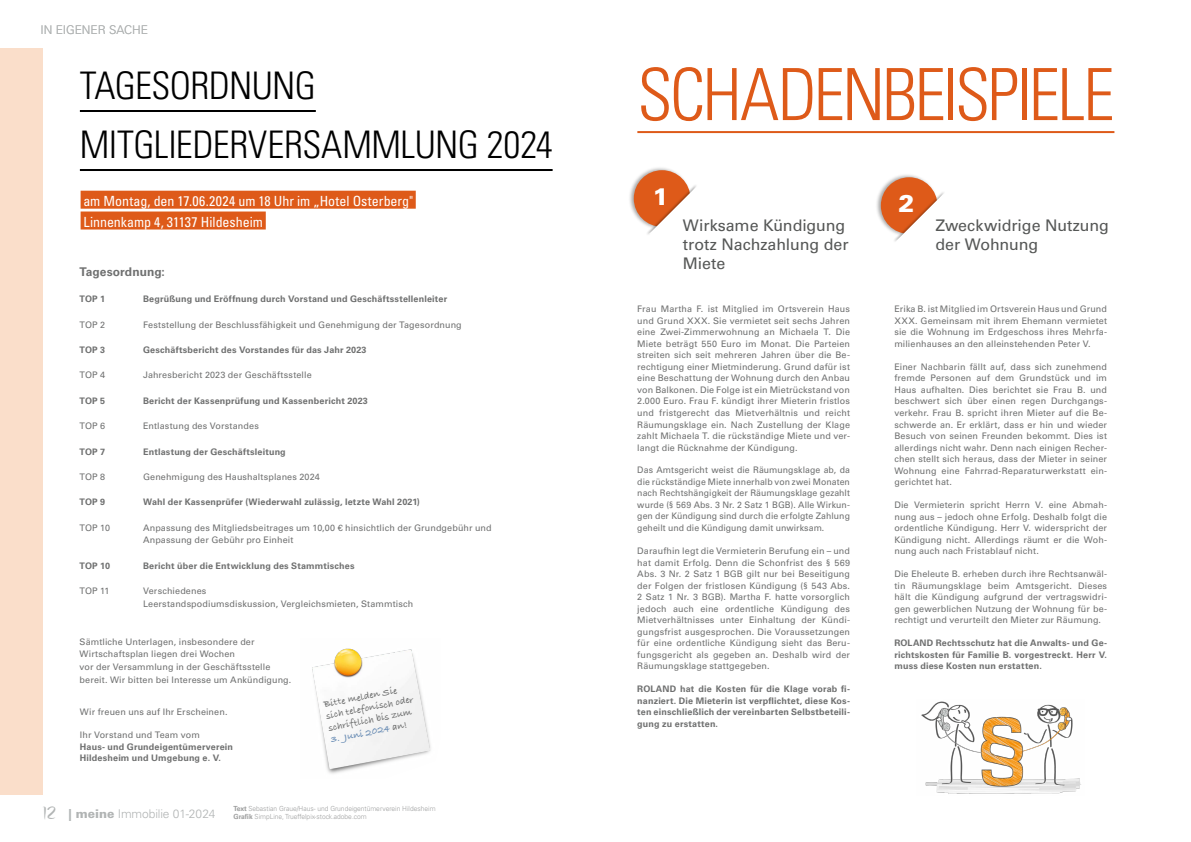
<style>
.page{position:relative;width:1191px;height:842px;background:#fff}
.page>*{position:absolute;margin:0;border:0;box-sizing:border-box;transform-origin:0 0}
.t1{font:300 condensed 72px "Univers LT Std";letter-spacing:-.04em;color:#de5a19}
.t2{font:300 condensed 38px/59px "Univers LT Std";letter-spacing:-.015em;color:#000}
.t3{font:900 24px "Univers LT Std";color:#fff}
.t4{font:16px/19px "Univers LT Std";letter-spacing:-.005em;color:#555756}
.t5{font:condensed 14px/20.8px "Univers LT Std";color:#fff}
.t6{font:300 12px "Univers LT Std";letter-spacing:-.005em;color:#b1b4b4}
.t7{font:700 12px "Univers LT Std";color:#6f7070}
.t8{font:700 10px/12px "Bradley Hand ITCTT";color:#6f7070}
.t9{font:700 10px "Bradley Hand ITCTT";color:#6287b1}
.t10{font:9px/11.5px "Univers LT Std";letter-spacing:.01em;color:#6f7070;text-align:justify}
.t11{font:700 9px/11.5px "Univers LT Std";letter-spacing:.02em;color:#6f7070;text-align:justify}
.t12{font:300 7px/8.4px "Univers LT Std";color:#9d9e9e;scale:.95 1}
.s1{color:#6f7070}
.s2{font-family:"Bette ITC Std";font-weight:400;font-size:20px}
.s3{font-weight:900}
.s4{font-weight:700}
</style>
<div class="page">
<div style="left:0;top:48px;width:43px;height:746px;background:#fadeca"></div>
<img style="left:312px;top:648px;width:119px;height:126px">
<hr style="left:80px;top:110px;width:236px;height:2px;background:#000">
<hr style="left:80px;top:169px;width:472px;height:2px;background:#000">
<div style="left:81px;top:191px;width:335px;height:18px;background:#de5a19"></div>
<div style="left:81px;top:211px;width:185px;height:18px;background:#de5a19"></div>
<div style="left:628px;top:166px;width:64px;height:64px;background:#000;opacity:.35"></div>
<div style="left:634px;top:170px;width:56px;height:57px;background:#de5a19;border-radius:50%"></div>
<div style="left:645px;top:183px;width:53px;height:53px;background:#000;opacity:.33"></div>
<svg style="left:648px;top:182px;width:50px;height:54px"></svg>
<div style="left:875px;top:173px;width:64px;height:64px;background:#000;opacity:.35"></div>
<div style="left:881px;top:177px;width:56px;height:57px;background:#de5a19;border-radius:50%"></div>
<svg style="left:891px;top:189px;width:53px;height:53px"></svg>
<img style="left:921px;top:701px;width:160px;height:93px">
<hr style="left:637px;top:131px;width:477px;height:2px;background:#de5a19">
<h3 class="t6" style="left:40px;top:22px;width:109px">IN EIGENER SACHE</h3>
<h2 class="t2" style="left:80px;top:56px;width:474px">TAGESORDNUNG<br>MITGLIEDERVERSAMMLUNG 2024</h2>
<h3 class="t5" style="left:83px;top:190px;width:331px">am Montag, den 17.06.2024 um 18 Uhr im „Hotel Osterberg"<br>Linnenkamp 4, 31137 Hildesheim</h3>
<h3 class="t7" style="left:80px;top:265px;width:87px">Tagesordnung:</h3>
<p class="t11" style="left:80px;top:294px;width:27px">TOP 1</p>
<p class="t11" style="left:143px;top:294px;width:306px">Begrüßung und Eröffnung durch Vorstand und Geschäftsstellenleiter</p>
<p class="t10" style="left:80px;top:319px;width:27px">TOP 2</p>
<p class="t10" style="left:143px;top:319px;width:320px">Feststellung der Beschlussfähigkeit und Genehmigung der Tagesordnung</p>
<p class="t11" style="left:80px;top:344px;width:27px">TOP 3</p>
<p class="t11" style="left:143px;top:344px;width:225px">Geschäftsbericht des Vorstandes für das Jahr 2023</p>
<p class="t10" style="left:80px;top:370px;width:27px">TOP 4</p>
<p class="t10" style="left:143px;top:370px;width:170px">Jahresbericht 2023 der Geschäftsstelle</p>
<p class="t11" style="left:80px;top:395px;width:27px">TOP 5</p>
<p class="t11" style="left:143px;top:395px;width:226px">Bericht der Kassenprüfung und Kassenbericht 2023</p>
<p class="t10" style="left:80px;top:420px;width:27px">TOP 6</p>
<p class="t10" style="left:143px;top:420px;width:117px">Entlastung des Vorstandes</p>
<p class="t11" style="left:80px;top:446px;width:27px">TOP 7</p>
<p class="t11" style="left:143px;top:446px;width:144px">Entlastung der Geschäftsleitung</p>
<p class="t10" style="left:80px;top:471px;width:27px">TOP 8</p>
<p class="t10" style="left:143px;top:471px;width:178px">Genehmigung des Haushaltsplanes 2024</p>
<p class="t11" style="left:80px;top:496px;width:27px">TOP 9</p>
<p class="t11" style="left:143px;top:496px;width:278px">Wahl der Kassenprüfer (Wiederwahl zulässig, letzte Wahl 2021)</p>
<p class="t10" style="left:80px;top:522px;width:32px">TOP 10</p>
<p class="t10" style="left:143px;top:521px;width:350px;line-height:12.7px">Anpassung des Mitgliedsbeitrages um 10,00 € hinsichtlich der Grundgebühr und<br>Anpassung der Gebühr pro Einheit</p>
<p class="t11" style="left:80px;top:560px;width:32px">TOP 10</p>
<p class="t11" style="left:143px;top:560px;width:213px">Bericht über die Entwicklung des Stammtisches</p>
<p class="t10" style="left:80px;top:585px;width:31px">TOP 11</p>
<p class="t10" style="left:143px;top:584px;width:272px;line-height:12.7px">Verschiedenes<br>Leerstandspodiumsdiskussion, Vergleichsmieten, Stammtisch</p>
<p class="t10" style="left:80px;top:635px;width:213px;line-height:12.7px;text-align:left">Sämtliche Unterlagen, insbesondere der Wirtschaftsplan liegen drei Wochen<br>vor der Versammlung in der Geschäftsstelle bereit. Wir bitten bei Interesse um Ankündigung.</p>
<p class="t10" style="left:80px;top:706px;width:149px">Wir freuen uns auf Ihr Erscheinen.</p>
<p class="t10" style="left:80px;top:729px;width:122px">Ihr Vorstand und Team vom</p>
<p class="t11" style="left:80px;top:741px;width:155px">Haus- und Grundeigentümerverein<br>Hildesheim und Umgebung e. V.</p>
<p class="t8" style="left:323px;top:698px;width:90px;rotate:-11deg">Bitte melden Sie sich telefonisch oder schriftlich bis zum</p>
<p class="t9" style="left:329px;top:732px;width:79px;rotate:-11deg">3. Juni 2024 <span class="s1">an!</span></p>
<h3 class="t6" style="left:43px;top:807px;width:174px"><span class="s2">12</span> <span class="s3">| meine</span> Immobilie 01-2024</h3>
<p class="t12" style="left:234px;top:804px;width:214px"><span class="s4">Text</span> Sebastian Graue/Haus- und Grundeigentümerverein Hildesheim<br><span class="s4">Grafik</span> SimpLine, Trueffelpix-stock.adobe.com</p>
<h1 class="t1" style="left:637px;top:51px;width:478px">SCHADENBEISPIELE</h1>
<h3 class="t3" style="left:653px;top:181px;width:18px">1</h3>
<h3 class="t3" style="left:898px;top:188px;width:18px">2</h3>
<h3 class="t4" style="left:683px;top:216px;width:167px">Wirksame Kündigung trotz Nachzahlung der<br>Miete</h3>
<h3 class="t4" style="left:935px;top:216px;width:175px">Zweckwidrige Nutzung der Wohnung</h3>
<p class="t10" style="left:637px;top:304px;width:214px">Frau Martha F. ist Mitglied im Ortsverein Haus und Grund XXX. Sie vermietet seit sechs Jahren eine Zwei-Zimmerwohnung an Michaela T. Die Miete beträgt 550 Euro im Monat. Die Parteien streiten sich seit mehreren Jahren über die Be&shy;rechtigung einer Mietminderung. Grund dafür ist eine Beschattung der Wohnung durch den Anbau von Balkonen. Die Folge ist ein Mietrückstand von 2.000 Euro. Frau F. kündigt ihrer Mieterin fristlos und fristgerecht das Mietverhältnis und reicht Räumungsklage ein. Nach Zustellung der Klage zahlt Michaela T. die rückständige Miete und ver&shy;langt die Rücknahme der Kündigung.</p>
<p class="t10" style="left:637px;top:465px;width:214px">Das Amtsgericht weist die Räumungsklage ab, da die rückständige Miete innerhalb von zwei Monaten nach Rechtshängigkeit der Räumungsklage gezahlt wurde (§ 569 Abs. 3 Nr. 2 Satz 1 BGB). Alle Wirkun&shy;gen der Kündigung sind durch die erfolgte Zahlung geheilt und die Kündigung damit unwirksam.</p>
<p class="t10" style="left:637px;top:545px;width:214px">Daraufhin legt die Vermieterin Berufung ein – und hat damit Erfolg. Denn die Schonfrist des § 569<br>Abs. 3 Nr. 2 Satz 1 BGB gilt nur bei Beseitigung der Folgen der fristlosen Kündigung (§ 543 Abs.<br>2 Satz 1 Nr. 3 BGB). Martha F. hatte vorsorglich jedoch auch eine ordentliche Kündigung des Mietverhältnisses unter Einhaltung der Kündi&shy;gungsfrist ausgesprochen. Die Voraussetzungen für eine ordentliche Kündigung sieht das Beru&shy;fungsgericht als gegeben an. Deshalb wird der Räumungsklage stattgegeben.</p>
<p class="t11" style="left:637px;top:683px;width:214px">ROLAND hat die Kosten für die Klage vorab fi&shy;nanziert. Die Mieterin ist verpflichtet, diese Kos&shy;ten einschließlich der vereinbarten Selbstbeteili&shy;gung zu erstatten.</p>
<p class="t10" style="left:894px;top:304px;width:214px">Erika B. ist Mitglied im Ortsverein Haus und Grund XXX. Gemeinsam mit ihrem Ehemann vermietet sie die Wohnung im Erdgeschoss ihres Mehrfa&shy;milienhauses an den alleinstehenden Peter V.</p>
<p class="t10" style="left:894px;top:361px;width:214px">Einer Nachbarin fällt auf, dass sich zunehmend fremde Personen auf dem Grundstück und im Haus aufhalten. Dies berichtet sie Frau B. und beschwert sich über einen regen Durchgangs&shy;verkehr. Frau B. spricht ihren Mieter auf die Be&shy;schwerde an. Er erklärt, dass er hin und wieder Besuch von seinen Freunden bekommt. Dies ist allerdings nicht wahr. Denn nach einigen Recher&shy;chen stellt sich heraus, dass der Mieter in seiner Wohnung eine Fahrrad-Reparaturwerkstatt ein&shy;gerichtet hat.</p>
<p class="t10" style="left:894px;top:499px;width:214px">Die Vermieterin spricht Herrn V. eine Abmah&shy;nung aus – jedoch ohne Erfolg. Deshalb folgt die ordentliche Kündigung. Herr V. widerspricht der Kündigung nicht. Allerdings räumt er die Woh&shy;nung auch nach Fristablauf nicht.</p>
<p class="t10" style="left:894px;top:568px;width:214px">Die Eheleute B. erheben durch ihre Rechtsanwäl&shy;tin Räumungsklage beim Amtsgericht. Dieses hält die Kündigung aufgrund der vertragswidri&shy;gen gewerblichen Nutzung der Wohnung für be&shy;rechtigt und verurteilt den Mieter zur Räumung.</p>
<p class="t11" style="left:894px;top:637px;width:214px">ROLAND Rechtsschutz hat die Anwalts- und Ge&shy;richtskosten für Familie B. vorgestreckt. Herr V. muss diese Kosten nun erstatten.</p>
</div>
